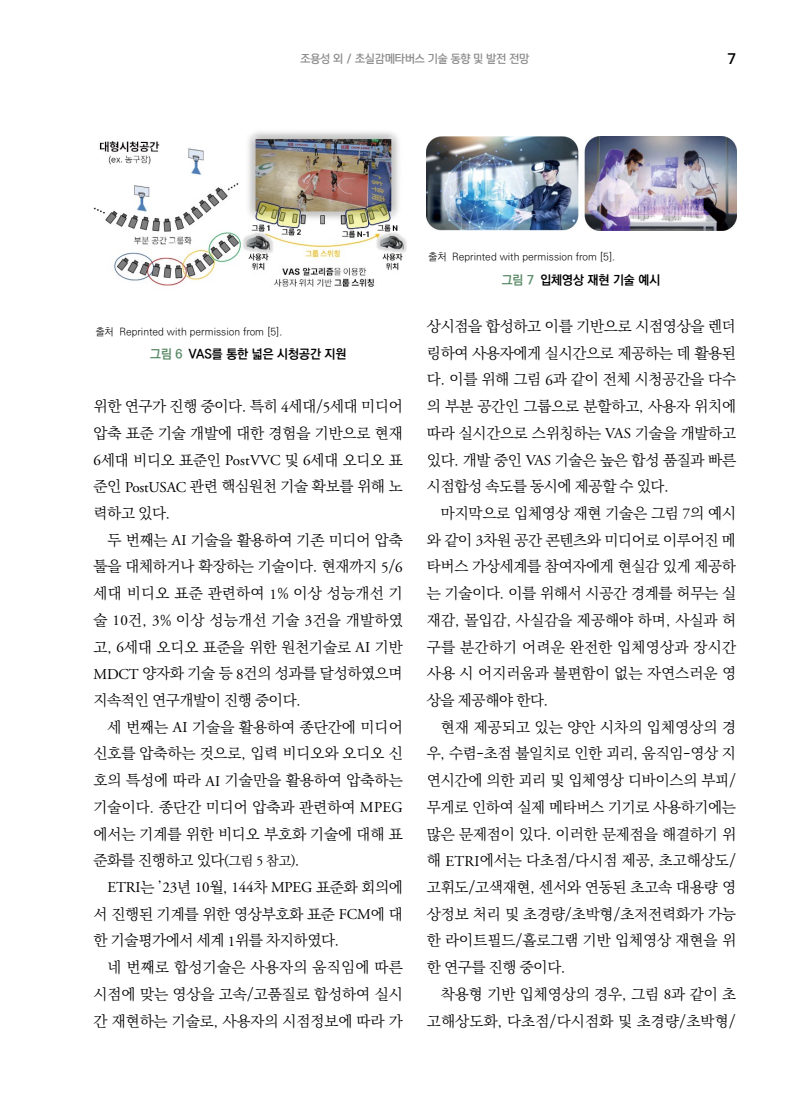
<style>
.page{position:relative;width:800px;height:1106px;background:#fff}
.page>*{position:absolute;margin:0;border:0;box-sizing:border-box;transform-origin:0 0}
.t1{font:15px/26.7px "Ko Pub World Batang PL";letter-spacing:-.01em;color:#000;text-align:justify}
.t2{font:15px/26.7px "Ko Pub World Batang PL";letter-spacing:.01em;color:#000;text-align:right}
.t3{font:15px "Adobe Garamond Pro";letter-spacing:-.01em;color:#000}
.t4{font:600 15px "Open Sans";color:#000}
.t5{font:12.75px "Ko Pub World Dotum PB";color:#000}
.t6{font:10.95px "paybooc OTF Bold";color:#8d8d8e}
.t7{font:10.2px "Ko Pub World Dotum PL";color:#000}
.s1{color:#5a8b68}
.s2{font-family:"Adobe Garamond Pro"}
.s3{font-size:13.5px}
.s4{font-family:"Adobe Garamond Pro";font-size:13.5px}
.s5{font-family:"Ko Pub World Batang PL"}
</style>
<div class="page">
<img style="left:93px;top:131px;width:313px;height:156px">
<img style="left:427px;top:136px;width:309px;height:94px">
<p class="t6" style="left:300px;top:52px;width:230px">조용성 외 / 초실감메타버스 기술 동향 및 발전 전망</p>
<p class="t4" style="left:727px;top:48px;width:10px">7</p>
<p class="t7" style="left:96px;top:324px;width:188px">출처 Reprinted with permission from [5].</p>
<p class="t5" style="left:150px;top:345px;width:198px"><span class="s1">그림 6</span> VAS를 통한 넓은 시청공간 지원</p>
<p class="t1" style="left:94px;top:393px;width:310px">위한 연구가 진행 중이다. 특히 <span class="s2">4</span>세대/<span class="s2">5</span>세대 미디어 압축 표준 기술 개발에 대한 경험을 기반으로 현재 <span class="s2">6</span>세대 비디오 표준인 <span class="s2">PostVVC</span> 및 <span class="s2">6</span>세대 오디오 표 준인 <span class="s2">PostUSAC</span> 관련 핵심원천 기술 확보를 위해 노 력하고 있다.</p>
<p class="t1" style="left:93px;top:527px;width:311px;text-indent:14px">두 번째는 <span class="s2">AI</span> 기술을 활용하여 기존 미디어 압축 툴을 대체하거나 확장하는 기술이다. 현재까지 <span class="s2">5</span>/<span class="s2">6 </span>세대 비디오 표준 관련하여 <span class="s2">1</span>% 이상 성능개선 기 술 <span class="s2">10</span>건, <span class="s2">3</span>% 이상 성능개선 기술 <span class="s2">3</span>건을 개발하였 고, <span class="s2">6</span>세대 오디오 표준을 위한 원천기술로 <span class="s2">AI</span> 기반 <span class="s2">MDCT</span> 양자화 기술 등 <span class="s2">8</span>건의 성과를 달성하였으며 지속적인 연구개발이 진행 중이다.</p>
<p class="t1" style="left:93px;top:714px;width:311px;text-indent:14px">세 번째는 <span class="s2">AI</span> 기술을 활용하여 종단간에 미디어 신호를 압축하는 것으로, 입력 비디오와 오디오 신 호의 특성에 따라 <span class="s2">AI</span> 기술만을 활용하여 압축하는 기술이다. 종단간 미디어 압축과 관련하여 <span class="s2">MPEG </span>에서는 기계를 위한 비디오 부호화 기술에 대해 표 준화를 진행하고 있다<span class="s3">(그림</span> <span class="s4">5</span> <span class="s3">참고)</span>.</p>
<p class="t3" style="left:108px;top:878px;width:296px">ETRI<span class="s5">는 ’</span>23<span class="s5">년</span> 10<span class="s5">월,</span> 144<span class="s5">차</span> MPEG <span class="s5">표준화 회의에</span></p>
<p class="t1" style="left:94px;top:901px;width:310px">서 진행된 기계를 위한 영상부호화 표준 <span class="s2">FCM</span>에 대 한 기술평가에서 세계 <span class="s2">1</span>위를 차지하였다.</p>
<p class="t1" style="left:94px;top:954px;width:311px;text-indent:14px">네 번째로 합성기술은 사용자의 움직임에 따른 시점에 맞는 영상을 고속/고품질로 합성하여 실시 간 재현하는 기술로, 사용자의 시점정보에 따라 가</p>
<p class="t7" style="left:428px;top:250px;width:188px">출처 Reprinted with permission from [5].</p>
<p class="t5" style="left:501px;top:271px;width:160px"><span class="s1">그림 7</span> 입체영상 재현 기술 예시</p>
<p class="t1" style="left:427px;top:313px;width:311px">상시점을 합성하고 이를 기반으로 시점영상을 렌더 링하여 사용자에게 실시간으로 제공하는 데 활용된 다. 이를 위해 그림 <span class="s2">6</span>과 같이 전체 시청공간을 다수 의 부분 공간인 그룹으로 분할하고, 사용자 위치에 따라 실시간으로 스위칭하는 <span class="s2">VAS</span> 기술을 개발하고 있다. 개발 중인 <span class="s2">VAS</span> 기술은 높은 합성 품질과 빠른 시점합성 속도를 동시에 제공할 수 있다.</p>
<p class="t1" style="left:427px;top:500px;width:311px;text-indent:14px">마지막으로 입체영상 재현 기술은 그림 <span class="s2">7</span>의 예시 와 같이 <span class="s2">3</span>차원 공간 콘텐츠와 미디어로 이루어진 메 타버스 가상세계를 참여자에게 현실감 있게 제공하 는 기술이다. 이를 위해서 시공간 경계를 허무는 실 재감, 몰입감, 사실감을 제공해야 하며, 사실과 허 구를 분간하기 어려운 완전한 입체영상과 장시간 사용 시 어지러움과 불편함이 없는 자연스러운 영 상을 제공해야 한다.</p>
<p class="t1" style="left:427px;top:714px;width:311px;text-indent:14px">현재 제공되고 있는 양안 시차의 입체영상의 경 우, 수렴-초점 불일치로 인한 괴리, 움직임-영상 지 연시간에 의한 괴리 및 입체영상 디바이스의 부피/ 무게로 인하여 실제 메타버스 기기로 사용하기에는 많은 문제점이 있다. 이러한 문제점을 해결하기 위 해 <span class="s2">ETRI</span>에서는 다초점/다시점 제공, 초고해상도/ 고휘도/고색재현, 센서와 연동된 초고속 대용량 영 상정보 처리 및 초경량/초박형/초저전력화가 가능 한 라이트필드/홀로그램 기반 입체영상 재현을 위 한 연구를 진행 중이다.</p>
<p class="t2" style="left:427px;top:981px;width:310px">착용형 기반 입체영상의 경우, 그림 <span class="s2">8</span>과 같이 초 고해상도화, 다초점/다시점화 및 초경량/초박형/</p>
</div>
